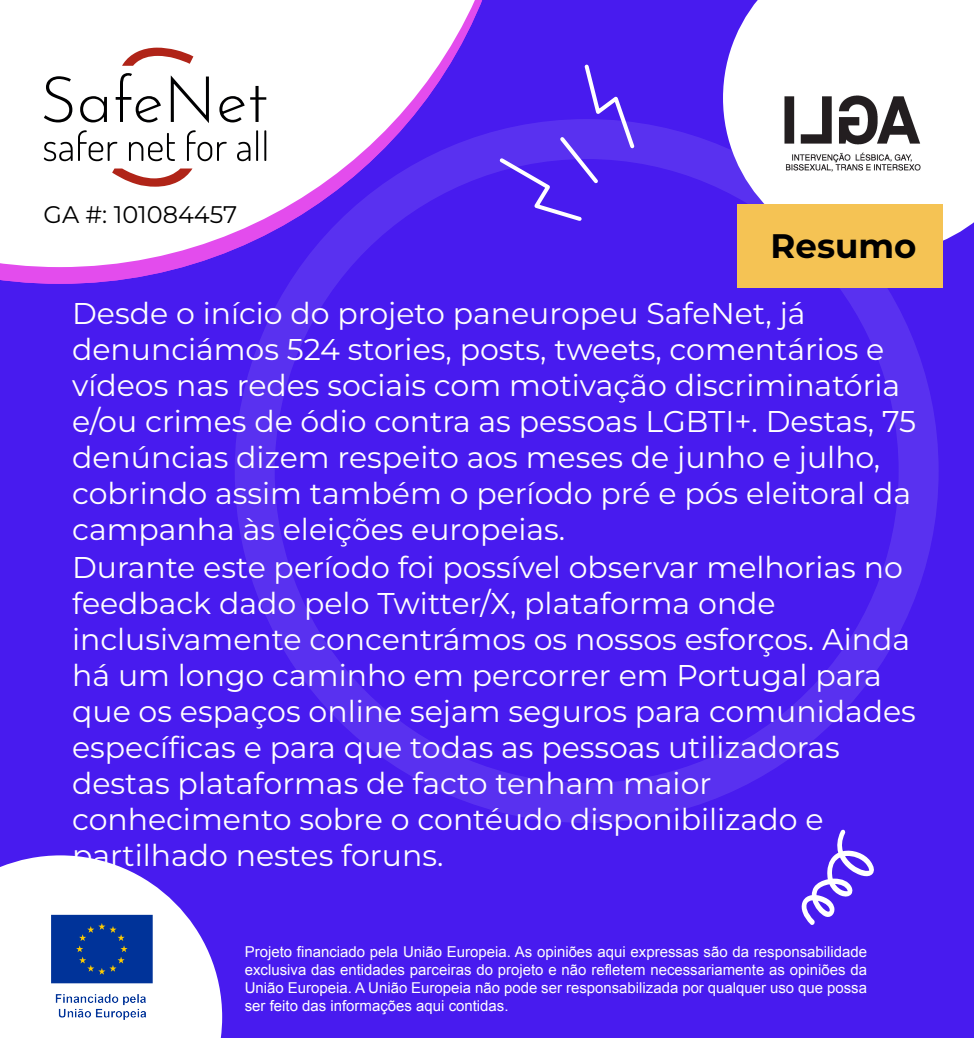
<style>
.page{position:relative;width:974px;height:1038px;background:#481bef}
.page>*{position:absolute;margin:0;border:0;box-sizing:border-box;transform-origin:0 0}
.t1{font:700 34px "Montserrat";color:#000}
.t2{font:30px/36.2px "Montserrat";color:#fff}
.t3{font:24px "Montserrat";color:#000}
.t4{font:15px/18px "Arial";color:#fff;text-align:justify}
</style>
<div class="page">
<div style="left:235px;top:119px;width:704px;height:704px;border:40px solid #fff;border-radius:50%"></div>
<svg style="left:723px;top:0;width:251px;height:241px;background:#e8e2fc"></svg>
<svg style="left:0;top:855px;width:222px;height:183px;fill:#fff"></svg>
<div style="left:737px;top:204px;width:206px;height:83px;background:#f5c354"></div>
<svg style="left:0;top:267px;width:350px;height:17px"></svg>
<svg style="left:0;top:0;width:496px;height:267px;fill:#fff"></svg>
<svg style="left:44px;top:48px;width:222px;height:139px;background:#e4dede"></svg>
<img style="left:39px;top:903px;width:126px;height:127px">
<svg style="left:801px;top:829px;width:73px;height:96px"></svg>
<svg style="left:496px;top:64px;width:141px;height:157px"></svg>
<img style="left:757px;top:50px;width:209px;height:133px">
<p class="t3" style="left:44px;top:198px;width:195px">GA #: 101084457</p>
<p class="t1" style="left:771px;top:224px;width:147px">Resumo</p>
<p class="t2" style="left:72px;top:294px;width:845px">Desde o início do projeto paneuropeu SafeNet, já denunciámos 524 stories, posts, tweets, comentários e vídeos nas redes sociais com motivação discriminatória e/ou crimes de ódio contra as pessoas LGBTI+. Destas, 75 denúncias dizem respeito aos meses de junho e julho, cobrindo assim também o período pré e pós eleitoral da campanha às eleições europeias.<br>Durante este período foi possível observar melhorias no feedback dado pelo Twitter/X, plataforma onde inclusivamente concentrámos os nossos esforços. Ainda há um longo caminho em percorrer em Portugal para que os espaços online sejam seguros para comunidades específicas e para que todas as pessoas utilizadoras destas plataformas de facto tenham maior conhecimento sobre o contéudo disponibilizado e partilhado nestes foruns.</p>
<p class="t4" style="left:245px;top:943px;width:624px">Projeto financiado pela União Europeia. As opiniões aqui expressas são da responsabilidade exclusiva das entidades parceiras do projeto e não refletem necessariamente as opiniões da União Europeia. A União Europeia não pode ser responsabilizada por qualquer uso que possa ser feito das informações aqui contidas.</p>
</div>
